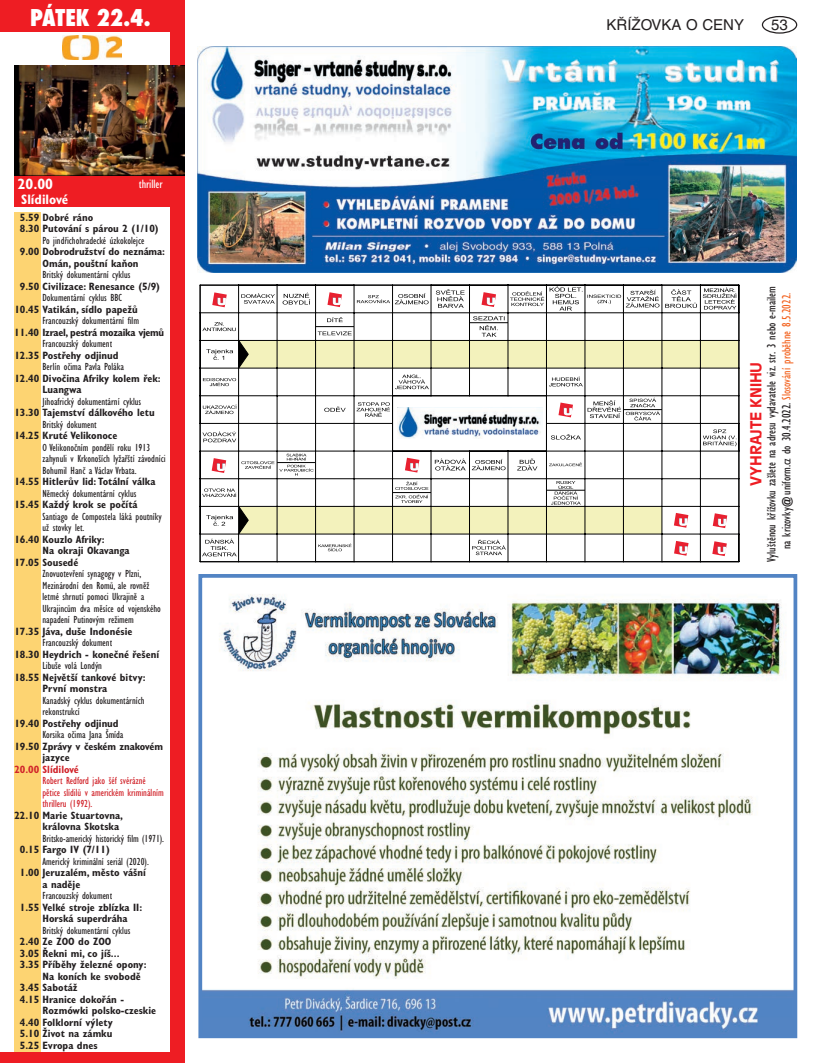
<style>
.page{position:relative;width:815px;height:1063px;background:#fff}
.page>*{position:absolute;margin:0;border:0;box-sizing:border-box;transform-origin:0 0}
.t1{font:800 condensed 22.5px "Futura";color:#fff}
.t2{font:15px "Helvetica CE";color:#231f20}
.t3{font:700 15px "Antique Olive CE";letter-spacing:-.01em;color:#ee1d23}
.t4{font:700 condensed 15px "Gill Sans CE";color:#fff}
.t5{font:700 condensed 13.75px "Gill Sans CE";color:#fff}
.t6{font:condensed 12.5px/15px "Gill Sans CE";color:#231f20;text-align:center}
.t7{font:condensed 12.5px "Gill Sans CE";color:#fff}
.t8{font:700 condensed 10.62px/11.5px "Gill Sans CE";color:#231f20}
.t9{font:condensed 10.62px/11.5px "Gill Sans CE";color:#231f20}
.t10{font:condensed 10.62px/11.5px "Gill Sans CE";color:#d1232a}
.t11{font:700 condensed 10.62px "Gill Sans CE";letter-spacing:-.03em;color:#231f20}
.t12{font:700 condensed 10.62px "Gill Sans CE";color:#d1232a}
.s1{color:#f36421}
</style>
<div class="page">
<div style="left:762px;top:16px;width:35px;height:18px;border:1px solid #231f20;border-radius:50%"></div>
<div style="left:0;top:0;width:184px;height:32px;background:#ee1d23"></div>
<div style="left:14px;top:175px;width:167px;height:32px;background:#ee1d23"></div>
<img style="left:63px;top:35px;width:58px;height:24px">
<div style="left:170px;top:0;width:14px;height:1063px;background:#ee1d23"></div>
<div style="left:0;top:1052px;width:184px;height:11px;background:#ee1d23"></div>
<div style="left:14px;top:213px;width:27px;height:839px;background:#fdd472"></div>
<img style="left:14px;top:66px;width:170px;height:109px">
<img style="left:203px;top:594px;width:589px;height:439px">
<div style="left:198px;top:574px;width:599px;height:464px;border:4px solid #5284c4"></div>
<img style="left:198px;top:46px;width:599px;height:227px">
<svg style="left:200px;top:285px;width:540px;height:277px"></svg>
<img style="left:398px;top:407px;width:144px;height:32px">
<h1 class="t1" style="left:30px;top:2px;width:122px">PÁTEK 22.4.</h1>
<h2 class="t4" style="left:18px;top:175px;width:37px">20.00</h2>
<p class="t5" style="left:21px;top:191px;width:49px">Slídilové</p>
<p class="t7" style="left:139px;top:176px;width:25px">thriller</p>
<p class="t8" style="left:20px;top:212px;width:140px">5.59 Dobré ráno<br>8.30 Putování s párou 2 (1/10)</p>
<p class="t9" style="left:43px;top:235px;width:103px">Po jindřichohradecké úzkokolejce</p>
<p class="t8" style="left:20px;top:246px;width:147px;text-align:center">9.00 Dobrodružství do neznáma:<br>Omán, pouštní kaňon</p>
<p class="t9" style="left:43px;top:269px;width:89px">Britský dokumentární cyklus</p>
<p class="t8" style="left:20px;top:281px;width:142px">9.50 Civilizace: Renesance (5/9)</p>
<p class="t9" style="left:43px;top:292px;width:81px">Dokumentární cyklus BBC</p>
<p class="t8" style="left:14px;top:304px;width:125px">10.45 Vatikán, sídlo papežů</p>
<p class="t9" style="left:43px;top:315px;width:98px">Francouzský dokumentární film</p>
<p class="t11" style="left:14px;top:326px;width:152px">11.40 Izrael, pestrá mozaika vjemů</p>
<p class="t9" style="left:43px;top:338px;width:71px">Francouzský dokument</p>
<p class="t8" style="left:14px;top:350px;width:106px">12.35 Postřehy odjinud</p>
<p class="t9" style="left:43px;top:361px;width:83px">Berlín očima Pavla Poláka</p>
<p class="t8" style="left:43px;top:373px;width:120px;text-indent:-28px">12.40 Divočina Afriky kolem řek:<br>Luangwa</p>
<p class="t9" style="left:43px;top:396px;width:100px">Jihoafrický dokumentární cyklus</p>
<p class="t8" style="left:14px;top:407px;width:142px">13.30 Tajemství dálkového letu</p>
<p class="t9" style="left:43px;top:419px;width:56px">Britský dokument</p>
<p class="t8" style="left:14px;top:430px;width:105px">14.25 Kruté Velikonoce</p>
<p class="t9" style="left:43px;top:442px;width:125px">O Velikonočním pondělí roku 1913 zahynuli v Krkonoších lyžařští závodníci<br>Bohumil Hanč a Václav Vrbata.</p>
<p class="t8" style="left:14px;top:476px;width:143px">14.55 Hitlerův lid: Totální válka</p>
<p class="t9" style="left:43px;top:488px;width:95px">Německý dokumentární cyklus</p>
<p class="t8" style="left:14px;top:499px;width:125px">15.45 Každý krok se počítá</p>
<p class="t9" style="left:43px;top:510px;width:121px">Santiago de Compostela láká poutníky už stovky let.</p>
<p class="t8" style="left:14px;top:533px;width:92px">16.40 Kouzlo Afriky:</p>
<p class="t8" style="left:43px;top:545px;width:89px">Na okraji Okavanga</p>
<p class="t8" style="left:14px;top:556px;width:66px">17.05 Sousedé</p>
<p class="t9" style="left:43px;top:568px;width:120px">Znovuotevření synagogy v Plzni,<br>Mezinárodní den Romů, ale rovněž letmé shrnutí pomoci Ukrajině a<br>Ukrajincům dva měsíce od vojenského napadení Putinovým režimem</p>
<p class="t8" style="left:14px;top:625px;width:120px">17.35 Jáva, duše Indonésie</p>
<p class="t9" style="left:43px;top:637px;width:71px">Francouzský dokument</p>
<p class="t8" style="left:14px;top:648px;width:146px">18.30 Heydrich - konečné řešení</p>
<p class="t9" style="left:43px;top:660px;width:61px">Libuše volá Londýn</p>
<p class="t8" style="left:43px;top:671px;width:105px;text-indent:-28px">18.55 Největší tankové bitvy:<br>První monstra</p>
<p class="t9" style="left:43px;top:694px;width:103px">Kanadský cyklus dokumentárních rekonstrukcí</p>
<p class="t8" style="left:14px;top:717px;width:106px">19.40 Postřehy odjinud</p>
<p class="t9" style="left:43px;top:729px;width:82px">Korsika očima Jana Šmída</p>
<p class="t8" style="left:43px;top:740px;width:122px;text-indent:-28px">19.50 Zprávy v českém znakovém jazyce</p>
<p class="t12" style="left:14px;top:763px;width:66px">20.00 Slídilové</p>
<p class="t10" style="left:43px;top:775px;width:123px">Robert Redford jako šéf svérázné pětice slídilů v americkém kriminálním thrilleru (1992).</p>
<p class="t8" style="left:43px;top:809px;width:82px;text-indent:-28px">22.10 Marie Stuartovna, královna Skotska</p>
<p class="t9" style="left:43px;top:832px;width:123px">Britsko-americký historický film (1971).</p>
<p class="t8" style="left:20px;top:844px;width:91px">0.15 Fargo IV (7/11)</p>
<p class="t9" style="left:43px;top:855px;width:108px">Americký kriminální seriál (2020).</p>
<p class="t8" style="left:43px;top:867px;width:105px;text-indent:-23px">1.00 Jeruzalém, město vášní a naděje</p>
<p class="t9" style="left:43px;top:890px;width:71px">Francouzský dokument</p>
<p class="t8" style="left:43px;top:901px;width:101px;text-indent:-23px">1.55 Velké stroje zblízka II:<br>Horská superdráha</p>
<p class="t9" style="left:43px;top:924px;width:89px">Britský dokumentární cyklus</p>
<p class="t8" style="left:20px;top:936px;width:93px">2.40 Ze ZOO do ZOO</p>
<p class="t8" style="left:20px;top:947px;width:101px">3.05 Řekni mi, co jíš...</p>
<p class="t8" style="left:20px;top:959px;width:128px">3.35 Příběhy železné opony:</p>
<p class="t8" style="left:43px;top:970px;width:100px">Na koních ke svobodě</p>
<p class="t8" style="left:20px;top:982px;width:59px">3.45 Sabotáž</p>
<p class="t8" style="left:20px;top:993px;width:106px">4.15 Hranice dokořán -</p>
<p class="t8" style="left:43px;top:1005px;width:115px">Rozmówki polsko-czeskie</p>
<p class="t8" style="left:20px;top:1016px;width:94px">4.40 Folklorní výlety</p>
<p class="t8" style="left:20px;top:1028px;width:94px">5.10 Život na zámku</p>
<p class="t8" style="left:20px;top:1039px;width:79px">5.25 Evropa dnes</p>
<h2 class="t2" style="left:606px;top:16px;width:139px">KŘÍŽOVKA O CENY</h2>
<h2 class="t2" style="left:771px;top:16px;width:18px">53</h2>
<p class="t6" style="left:764px;top:562px;width:277px;rotate:-90deg">Vyluštěnou křížovku zašlete na adresu vydavatele viz. str. 3 nebo e-mailem na krizovky@uniform.cz do 30.4.2022. <span class="s1">Slosování proběhne 8.5.2022.</span></p>
<h2 class="t3" style="left:747px;top:486px;width:125px;rotate:-90deg">VYHRAJTE KNIHU</h2>
</div>
